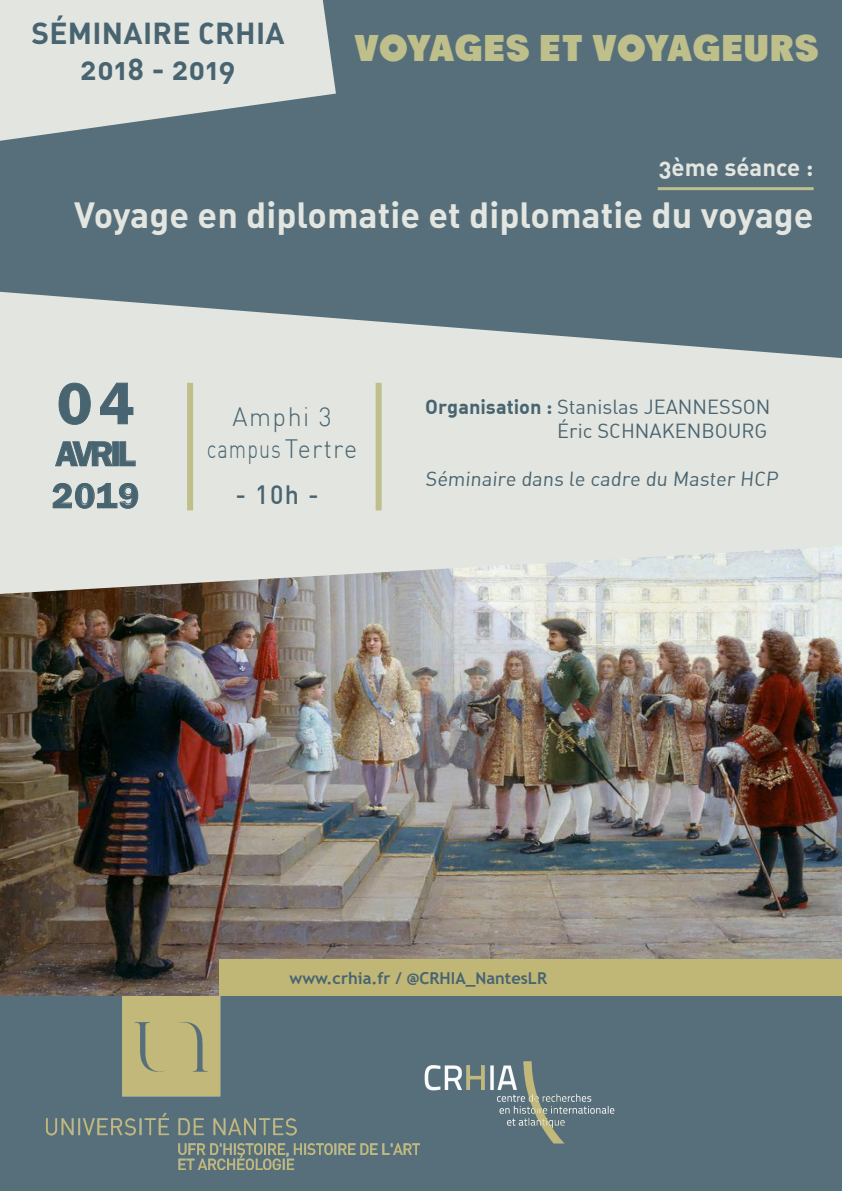
<style>
.page{position:relative;width:842px;height:1191px;background:#fff}
.page>*{position:absolute;margin:0;border:0;box-sizing:border-box;transform-origin:0 0}
.t1{font:600 60px "Franklin Gothic";color:#496471}
.t2{font:37px "RACE1 Brannt NCV";letter-spacing:-.06em;color:#bebf8b}
.t3{font:36px "DIN Bold Alternate";color:#e3e6e0}
.t4{font:600 36px "Franklin Gothic";letter-spacing:-.09em;color:#496471}
.t5{font:30px "DIN Bold Alternate";letter-spacing:.01em;color:#496471}
.t6{font:300 26px "DIN";letter-spacing:.055em;color:#496471;scale:.76 1}
.t7{font:300 26px "DIN";letter-spacing:.055em;color:#496471;scale:.96 1}
.t8{font:500 26px "DIN";color:#496471;scale:.96 1}
.t9{font:24px "DIN Bold Alternate";color:#e3e6e0}
.t10{font:20px "DIN Alternate";color:#496471}
.t11{font:700 16.4px "Trebuchet MS";color:#496471}
.s1{font-weight:700}
.s2{font-family:"DIN Bold Alternate"}
</style>
<div class="page">
<div style="left:0;top:995px;width:842px;height:196px;background:#576f7b"></div>
<img style="left:423px;top:1060px;width:192px;height:84px">
<img style="left:0;top:594px;width:842px;height:401px">
<div style="left:220px;top:960px;width:622px;height:36px;background:#c0b777"></div>
<svg style="left:0;top:358px;width:842px;height:236px;background:#dfe2dc"></svg>
<svg style="left:59px;top:383px;width:32px;height:42px"></svg>
<svg style="left:100px;top:383px;width:33px;height:41px"></svg>
<svg style="left:55px;top:441px;width:57px;height:25px"></svg>
<svg style="left:119px;top:441px;width:17px;height:25px"></svg>
<svg style="left:53px;top:483px;width:85px;height:25px;background:#c3cbc9"></svg>
<div style="left:376px;top:383px;width:6px;height:127px;background:#bebf8b"></div>
<div style="left:187px;top:383px;width:6px;height:127px;background:#bebf8b"></div>
<svg style="left:0;top:0;width:842px;height:358px;background:#667c86"></svg>
<svg style="left:0;top:0;width:336px;height:141px;background:#c9d0cd"></svg>
<hr style="left:658px;top:187px;width:156px;height:3px;background:#bebf8b">
<img style="left:47px;top:996px;width:373px;height:173px">
<p class="t5" style="left:31px;top:14px;width:255px">SÉMINAIRE CRHIA</p>
<p class="t5" style="left:81px;top:50px;width:156px">2018 - 2019</p>
<p class="t2" style="left:353px;top:27px;width:468px">VOYAGES ET VOYAGEURS</p>
<p class="t9" style="left:659px;top:151px;width:156px">3ème séance :</p>
<p class="t3" style="left:74px;top:191px;width:741px">Voyage en diplomatie et diplomatie du voyage</p>
<p class="t1" style="left:57px;top:367px;width:79px">04</p>
<p class="t4" style="left:56px;top:431px;width:81px">AVRIL</p>
<p class="t4" style="left:52px;top:473px;width:89px">2019</p>
<p class="t7" style="left:232px;top:401px;width:105px">Amphi 3</p>
<p class="t6" style="left:207px;top:432px;width:199px">campus Tertre</p>
<p class="t8" style="left:235px;top:478px;width:88px">- 10h -</p>
<p class="t10" style="left:425px;top:394px;width:347px"><span class="s1">Organisation</span> <span class="s2">:</span> Stanislas JEANNESSON</p>
<p class="t10" style="left:557px;top:418px;width:212px">Éric SCHNAKENBOURG</p>
<p class="t10" style="left:425px;top:466px;width:357px">Séminaire dans le cadre du Master HCP</p>
<p class="t11" style="left:289px;top:968px;width:259px">www.crhia.fr / @CRHIA_NantesLR</p>
</div>
